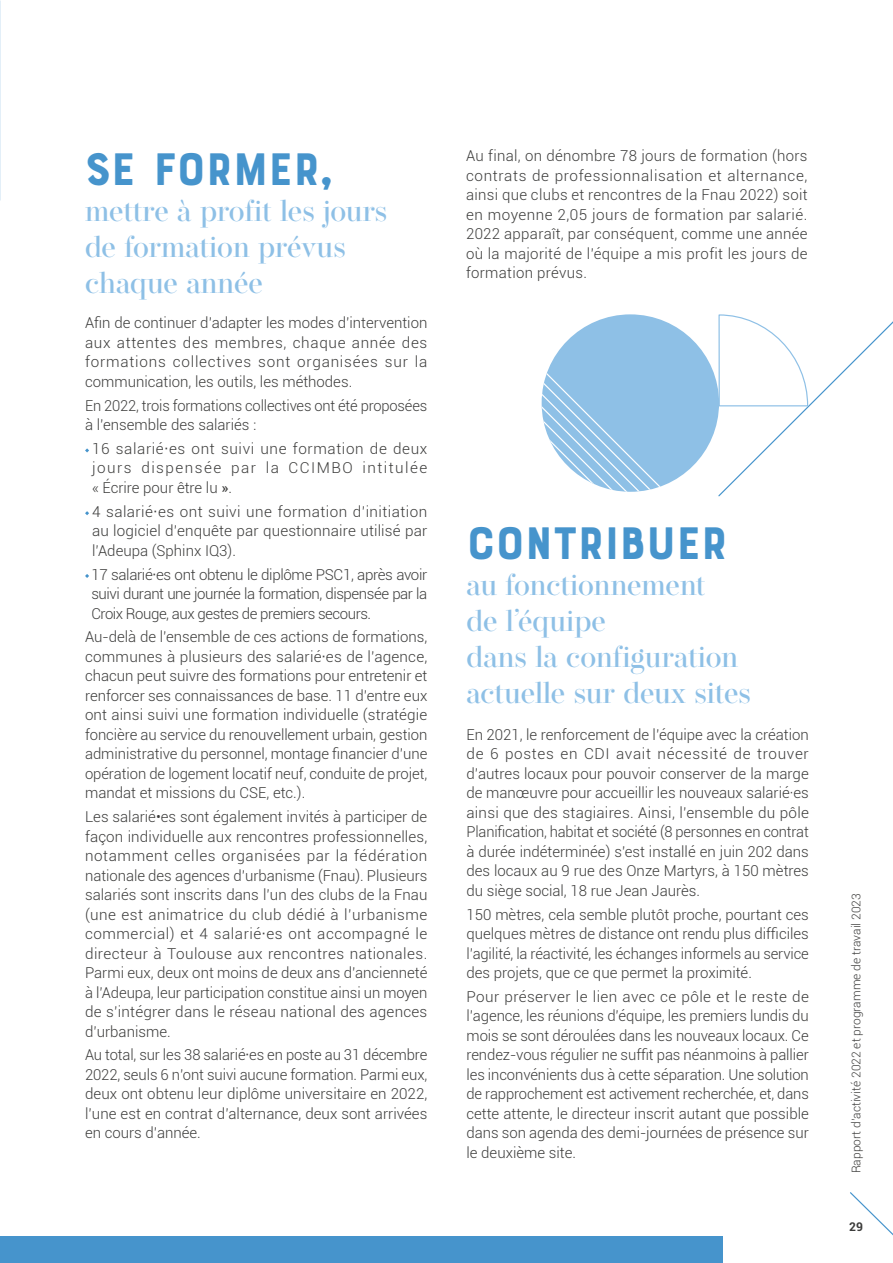
<style>
.page{position:relative;width:893px;height:1263px;background:#fff}
.page>*{position:absolute;margin:0;border:0;box-sizing:border-box;transform-origin:0 0}
.t1{font:48px "Bourton Base";letter-spacing:-.01em;color:#4694cc}
.t2{font:500 30px/36px "Operetta 18";color:#8ec0e6}
.t3{font:300 15px/19.5px "Roboto";color:#3c3c3b;text-align:justify}
.t4{font:300 12px "Roboto";color:#3c3c3b}
.t5{font:700 12px "Roboto";color:#3c3c3b}
.s1{font-weight:400}
</style>
<div class="page">
<svg style="left:850px;top:1192px;width:43px;height:44px"></svg>
<div style="left:0;top:1237px;width:723px;height:26px;background:#4694cc"></div>
<svg style="left:85px;top:448px;width:4px;height:4px"></svg>
<svg style="left:85px;top:511px;width:4px;height:4px"></svg>
<svg style="left:85px;top:574px;width:4px;height:4px"></svg>
<svg style="left:0;top:2px;width:1px;height:198px"></svg>
<svg style="left:542px;top:314px;width:351px;height:183px"></svg>
<h1 class="t1" style="left:85px;top:139px;width:250px">SE FORMER,</h1>
<h2 class="t2" style="left:85px;top:192px;width:304px">mettre à profit les jours de formation prévus chaque année</h2>
<p class="t3" style="left:85px;top:313px;width:344px">Afin de continuer d’adapter les modes d’intervention aux attentes des membres, chaque année des formations collectives sont organisées sur la communication, les outils, les méthodes.</p>
<p class="t3" style="left:85px;top:395px;width:344px">En 2022, trois formations collectives ont été proposées à l’ensemble des salariés :</p>
<p class="t3" style="left:92px;top:438px;width:337px">16 salarié<span class="s1">·</span>es ont suivi une formation de deux jours dispensée par la CCIMBO intitulée « Écrire pour être lu <span class="s1">»</span>.</p>
<p class="t3" style="left:92px;top:501px;width:337px">4 salarié<span class="s1">·</span>es ont suivi une formation d’initiation au logiciel d’enquête par questionnaire utilisé par l’Adeupa (Sphinx IQ3).</p>
<p class="t3" style="left:91px;top:564px;width:338px">17 salarié<span class="s1">·</span>es ont obtenu le diplôme PSC1, après avoir suivi durant une journée la formation, dispensée par la Croix Rouge, aux gestes de premiers secours.</p>
<p class="t3" style="left:85px;top:627px;width:344px">Au-delà de l’ensemble de ces actions de formations, communes à plusieurs des salarié<span class="s1">·</span>es de l’agence, chacun peut suivre des formations pour entretenir et renforcer ses connaissances de base. 11 d’entre eux ont ainsi suivi une formation individuelle (stratégie foncière au service du renouvellement urbain, gestion administrative du personnel, montage financier d’une opération de logement locatif neuf, conduite de projet, mandat et missions du CSE, etc.).</p>
<p class="t3" style="left:85px;top:806px;width:344px">Les salarié•es sont également invités à participer de façon individuelle aux rencontres professionnelles, notamment celles organisées par la fédération nationale des agences d’urbanisme (Fnau). Plusieurs salariés sont inscrits dans l’un des clubs de la Fnau (une est animatrice du club dédié à l’urbanisme commercial) et 4 salarié<span class="s1">·</span>es ont accompagné le directeur à Toulouse aux rencontres nationales.<br>Parmi eux, deux ont moins de deux ans d’ancienneté à l’Adeupa, leur participation constitue ainsi un moyen de s’intégrer dans le réseau national des agences d’urbanisme.</p>
<p class="t3" style="left:85px;top:1045px;width:344px">Au total, sur les 38 salarié<span class="s1">·</span>es en poste au 31 décembre 2022, seuls 6 n’ont suivi aucune formation. Parmi eux, deux ont obtenu leur diplôme universitaire en 2022, l’une est en contrat d’alternance, deux sont arrivées en cours d’année.</p>
<p class="t3" style="left:466px;top:145px;width:343px">Au final, on dénombre 78 jours de formation (hors contrats de professionnalisation et alternance, ainsi que clubs et rencontres de la Fnau 2022) soit en moyenne 2,05 jours de formation par salarié.<br>2022 apparaît, par conséquent, comme une année où la majorité de l'équipe a mis profit les jours de formation prévus.</p>
<h1 class="t1" style="left:466px;top:514px;width:263px">CONTRIBUER</h1>
<h2 class="t2" style="left:466px;top:567px;width:286px">au fonctionnement<br>de l’équipe<br>dans la configuration actuelle sur deux sites</h2>
<p class="t3" style="left:466px;top:724px;width:344px">En 2021, le renforcement de l’équipe avec la création de 6 postes en CDI avait nécessité de trouver d’autres locaux pour pouvoir conserver de la marge de manœuvre pour accueillir les nouveaux salarié·es ainsi que des stagiaires. Ainsi, l’ensemble du pôle Planification, habitat et société (8 personnes en contrat à durée indéterminée) s'est installé en juin 202 dans des locaux au 9 rue des Onze Martyrs, à 150 mètres du siège social, 18 rue Jean Jaurès.</p>
<p class="t3" style="left:466px;top:904px;width:344px">150 mètres, cela semble plutôt proche, pourtant ces quelques mètres de distance ont rendu plus difficiles l’agilité, la réactivité, les échanges informels au service des projets, que ce que permet la proximité.</p>
<p class="t3" style="left:466px;top:986px;width:344px">Pour préserver le lien avec ce pôle et le reste de l’agence, les réunions d’équipe, les premiers lundis du mois se sont déroulées dans les nouveaux locaux. Ce rendez-vous régulier ne suffit pas néanmoins à pallier les inconvénients dus à cette séparation. Une solution de rapprochement est activement recherchée, et, dans cette attente, le directeur inscrit autant que possible dans son agenda des demi-journées de présence sur le deuxième site.</p>
<p class="t4" style="left:848px;top:1173px;width:281px;rotate:-90deg">Rapport d’activité 2022 et programme de travail 2023</p>
<p class="t5" style="left:849px;top:1219px;width:15px">29</p>
</div>
